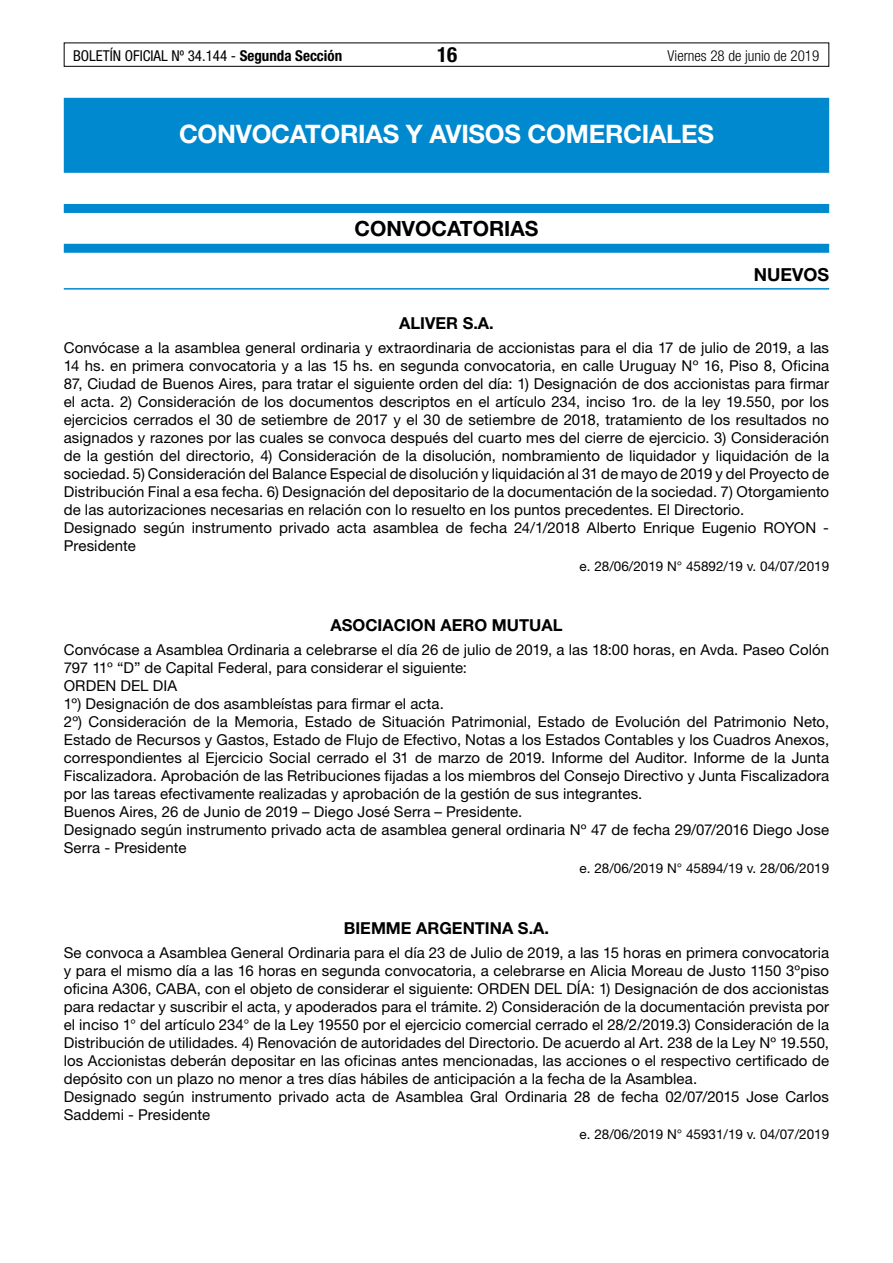
<style>
.page{position:relative;width:893px;height:1263px;background:#fff}
.page>*{position:absolute;margin:0;border:0;box-sizing:border-box;transform-origin:0 0}
.t1{font:700 25.5px "Helvetica Neue LT Std";letter-spacing:-.01em;color:#fff}
.t2{font:700 21px "Helvetica Neue LT Std";color:#000}
.t3{font:700 condensed 21px "Helvetica Neue LT Std";color:#000}
.t4{font:700 18px "Helvetica Neue LT Std";color:#000}
.t5{font:700 16.5px "Helvetica Neue LT Std";color:#000}
.t6{font:15px/18px "Helvetica Neue LT Std";letter-spacing:.005em;color:#000}
.t7{font:condensed 15px "Helvetica Neue LT Std";color:#000}
.t8{font:300 condensed 15px "Helvetica Neue LT Std";color:#000}
.t9{font:13.5px "Helvetica Neue LT Std";color:#000}
.s1{font-weight:700}
</style>
<div class="page">
<div style="left:64px;top:43px;width:765px;height:24px;border:1px solid #000"></div>
<div style="left:64px;top:98px;width:765px;height:75px;background:#0089cf"></div>
<div style="left:64px;top:204px;width:765px;height:9px;background:#0089cf"></div>
<div style="left:64px;top:244px;width:765px;height:9px;background:#0089cf"></div>
<hr style="left:64px;top:288px;width:765px;height:2px;background:#0089cf">
<p class="t7" style="left:73px;top:47px;width:271px">BOLETÍN OFICIAL Nº 34.144 - <span class="s1">Segunda Sección</span></p>
<h2 class="t3" style="left:437px;top:42px;width:22px">16</h2>
<p class="t8" style="left:668px;top:47px;width:153px">Viernes 28 de junio de 2019</p>
<h1 class="t1" style="left:179px;top:118px;width:536px">CONVOCATORIAS Y AVISOS COMERCIALES</h1>
<h2 class="t2" style="left:354px;top:216px;width:185px">CONVOCATORIAS</h2>
<p class="t4" style="left:754px;top:263px;width:77px">NUEVOS</p>
<p class="t5" style="left:399px;top:313px;width:96px">ALIVER S.A.</p>
<p class="t6" style="left:64px;top:338px;width:767px">Convócase a la asamblea general ordinaria y extraordinaria de accionistas para el dia 17 de julio de 2019, a las 14 hs. en primera convocatoria y a las 15 hs. en segunda convocatoria, en calle Uruguay Nº 16, Piso 8, Oficina 87, Ciudad de Buenos Aires, para tratar el siguiente orden del día: 1) Designación de dos accionistas para firmar el acta. 2) Consideración de los documentos descriptos en el artículo 234, inciso 1ro. de la ley 19.550, por los ejercicios cerrados el 30 de setiembre de 2017 y el 30 de setiembre de 2018, tratamiento de los resultados no asignados y razones por las cuales se convoca después del cuarto mes del cierre de ejercicio. 3) Consideración de la gestión del directorio, 4) Consideración de la disolución, nombramiento de liquidador y liquidación de la sociedad. 5) Consideración del Balance Especial de disolución y liquidación al 31 de mayo de 2019 y del Proyecto de Distribución Final a esa fecha. 6) Designación del depositario de la documentación de la sociedad. 7) Otorgamiento de las autorizaciones necesarias en relación con lo resuelto en los puntos precedentes. El Directorio.<br>Designado según instrumento privado acta asamblea de fecha 24/1/2018 Alberto Enrique Eugenio ROYON - Presidente</p>
<p class="t9" style="left:580px;top:558px;width:251px">e. 28/06/2019 N° 45892/19 v. 04/07/2019</p>
<p class="t5" style="left:331px;top:615px;width:233px">ASOCIACION AERO MUTUAL</p>
<p class="t6" style="left:64px;top:641px;width:767px">Convócase a Asamblea Ordinaria a celebrarse el día 26 de julio de 2019, a las 18:00 horas, en Avda. Paseo Colón 797 11º “D” de Capital Federal, para considerar el siguiente:<br>ORDEN DEL DIA<br>1º) Designación de dos asambleístas para firmar el acta.<br>2º) Consideración de la Memoria, Estado de Situación Patrimonial, Estado de Evolución del Patrimonio Neto, Estado de Recursos y Gastos, Estado de Flujo de Efectivo, Notas a los Estados Contables y los Cuadros Anexos, correspondientes al Ejercicio Social cerrado el 31 de marzo de 2019. Informe del Auditor. Informe de la Junta Fiscalizadora. Aprobación de las Retribuciones fijadas a los miembros del Consejo Directivo y Junta Fiscalizadora por las tareas efectivamente realizadas y aprobación de la gestión de sus integrantes.<br>Buenos Aires, 26 de Junio de 2019 – Diego José Serra – Presidente.<br>Designado según instrumento privado acta de asamblea general ordinaria Nº 47 de fecha 29/07/2016 Diego Jose Serra - Presidente</p>
<p class="t9" style="left:580px;top:860px;width:251px">e. 28/06/2019 N° 45894/19 v. 28/06/2019</p>
<p class="t5" style="left:344px;top:917px;width:207px">BIEMME ARGENTINA S.A.</p>
<p class="t6" style="left:64px;top:943px;width:767px">Se convoca a Asamblea General Ordinaria para el día 23 de Julio de 2019, a las 15 horas en primera convocatoria y para el mismo día a las 16 horas en segunda convocatoria, a celebrarse en Alicia Moreau de Justo 1150 3ºpiso oficina A306, CABA, con el objeto de considerar el siguiente: ORDEN DEL DÍA: 1) Designación de dos accionistas para redactar y suscribir el acta, y apoderados para el trámite. 2) Consideración de la documentación prevista por el inciso 1° del artículo 234° de la Ley 19550 por el ejercicio comercial cerrado el 28/2/2019.3) Consideración de la Distribución de utilidades. 4) Renovación de autoridades del Directorio. De acuerdo al Art. 238 de la Ley Nº 19.550, los Accionistas deberán depositar en las oficinas antes mencionadas, las acciones o el respectivo certificado de depósito con un plazo no menor a tres días hábiles de anticipación a la fecha de la Asamblea.<br>Designado según instrumento privado acta de Asamblea Gral Ordinaria 28 de fecha 02/07/2015 Jose Carlos Saddemi - Presidente</p>
<p class="t9" style="left:580px;top:1126px;width:251px">e. 28/06/2019 N° 45931/19 v. 04/07/2019</p>
</div>
